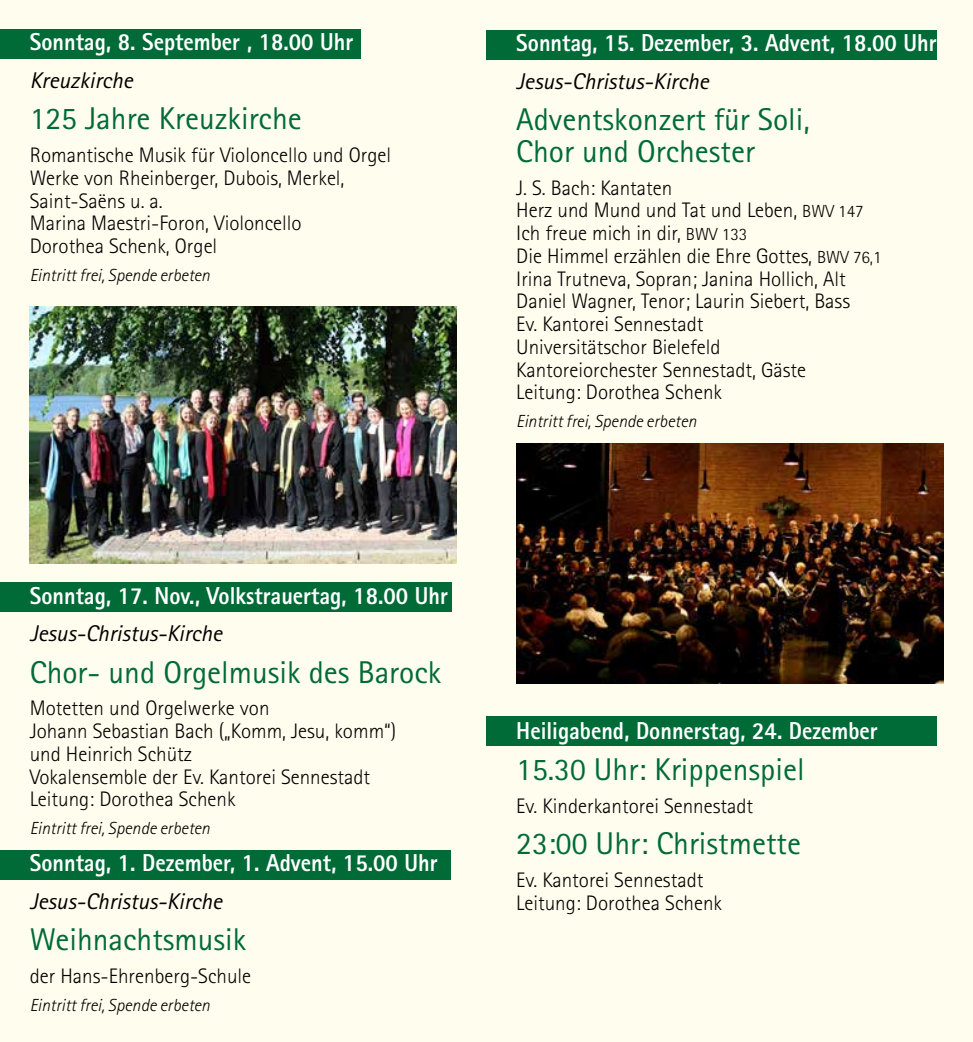
<style>
.page{position:relative;width:973px;height:1042px;background:#fff}
.page>*{position:absolute;margin:0;border:0;box-sizing:border-box;transform-origin:0 0}
.t1{font:31.5px/31.5px "Rotis Sans Serif Pro";color:#006b37}
.t2{font:800 24.5px "Rotis Sans Serif Pro";color:#fff;scale:.91 1}
.t3{font:italic 22.75px "Rotis Sans Serif Pro";color:#000}
.t4{font:300 21px/22.8px "Rotis Sans Serif Pro";color:#000}
.t5{font:italic 300 17.5px "Rotis Sans Serif Pro";color:#000}
.s1{font-size:17.5px}
</style>
<div class="page">
<div style="left:0;top:0;width:972px;height:1042px;background:#fffdee"></div>
<div style="left:0;top:30px;width:361px;height:29px;background:#006b37"></div>
<div style="left:0;top:851px;width:450px;height:29px;background:#006b37"></div>
<div style="left:0;top:582px;width:451px;height:29px;background:#006b37"></div>
<img style="left:30px;top:306px;width:426px;height:257px">
<div style="left:486px;top:31px;width:450px;height:29px;background:#006b37"></div>
<div style="left:486px;top:717px;width:450px;height:29px;background:#006b37"></div>
<img style="left:516px;top:443px;width:427px;height:240px">
<p class="t2" style="left:30px;top:27px;width:357px">Sonntag, 8. September , 18.00 Uhr</p>
<p class="t3" style="left:30px;top:67px;width:105px">Kreuzkirche</p>
<h1 class="t1" style="left:30px;top:103px;width:273px">125 Jahre Kreuzkirche</h1>
<p class="t4" style="left:30px;top:144px;width:363px">Romantische Musik für Violoncello und Orgel<br>Werke von Rheinberger, Dubois, Merkel,<br>Saint-Saëns u. a.<br>Marina Maestri-Foron, Violoncello<br>Dorothea Schenk, Orgel</p>
<p class="t5" style="left:30px;top:265px;width:182px">Eintritt frei, Spende erbeten</p>
<p class="t2" style="left:30px;top:580px;width:461px">Sonntag, 17. Nov., Volkstrauertag, 18.00 Uhr</p>
<p class="t3" style="left:30px;top:620px;width:194px">Jesus-Christus-Kirche</p>
<h1 class="t1" style="left:30px;top:656px;width:413px">Chor- und Orgelmusik des Barock</h1>
<p class="t4" style="left:30px;top:697px;width:368px">Motetten und Orgelwerke von<br>Johann Sebastian Bach („Komm, Jesu, komm“) und Heinrich Schütz<br>Vokalensemble der Ev. Kantorei Sennestadt<br>Leitung: Dorothea Schenk</p>
<p class="t5" style="left:30px;top:818px;width:182px">Eintritt frei, Spende erbeten</p>
<p class="t2" style="left:30px;top:847px;width:449px">Sonntag, 1. Dezember, 1. Advent, 15.00 Uhr</p>
<p class="t3" style="left:30px;top:888px;width:194px">Jesus-Christus-Kirche</p>
<h1 class="t1" style="left:30px;top:924px;width:218px">Weihnachtsmusik</h1>
<p class="t4" style="left:30px;top:965px;width:223px">der Hans-Ehrenberg-Schule</p>
<p class="t5" style="left:30px;top:994px;width:182px">Eintritt frei, Spende erbeten</p>
<p class="t2" style="left:516px;top:27px;width:463px">Sonntag, 15. Dezember, 3. Advent, 18.00 Uhr</p>
<p class="t3" style="left:516px;top:68px;width:194px">Jesus-Christus-Kirche</p>
<h1 class="t1" style="left:516px;top:104px;width:295px">Adventskonzert für Soli,<br>Chor und Orchester</h1>
<p class="t4" style="left:516px;top:176px;width:367px">J. S. Bach: Kantaten<br>Herz und Mund und Tat und Leben, <span class="s1">BWV 147<br></span>Ich freue mich in dir, <span class="s1">BWV 133<br></span>Die Himmel erzählen die Ehre Gottes, <span class="s1">BWV 76,1<br></span>Irina Trutneva, Sopran; Janina Hollich, Alt Daniel Wagner, Tenor; Laurin Siebert, Bass<br>Ev. Kantorei Sennestadt<br>Universitätschor Bielefeld<br>Kantoreiorchester Sennestadt, Gäste<br>Leitung: Dorothea Schenk</p>
<p class="t5" style="left:516px;top:411px;width:182px">Eintritt frei, Spende erbeten</p>
<p class="t2" style="left:516px;top:715px;width:399px">Heiligabend, Donnerstag, 24. Dezember</p>
<h1 class="t1" style="left:516px;top:754px;width:290px">15.30 Uhr: Krippenspiel</h1>
<p class="t4" style="left:516px;top:794px;width:238px">Ev. Kinderkantorei Sennestadt</p>
<h1 class="t1" style="left:516px;top:828px;width:286px">23:00 Uhr: Christmette</h1>
<p class="t4" style="left:516px;top:868px;width:207px">Ev. Kantorei Sennestadt<br>Leitung: Dorothea Schenk</p>
</div>
